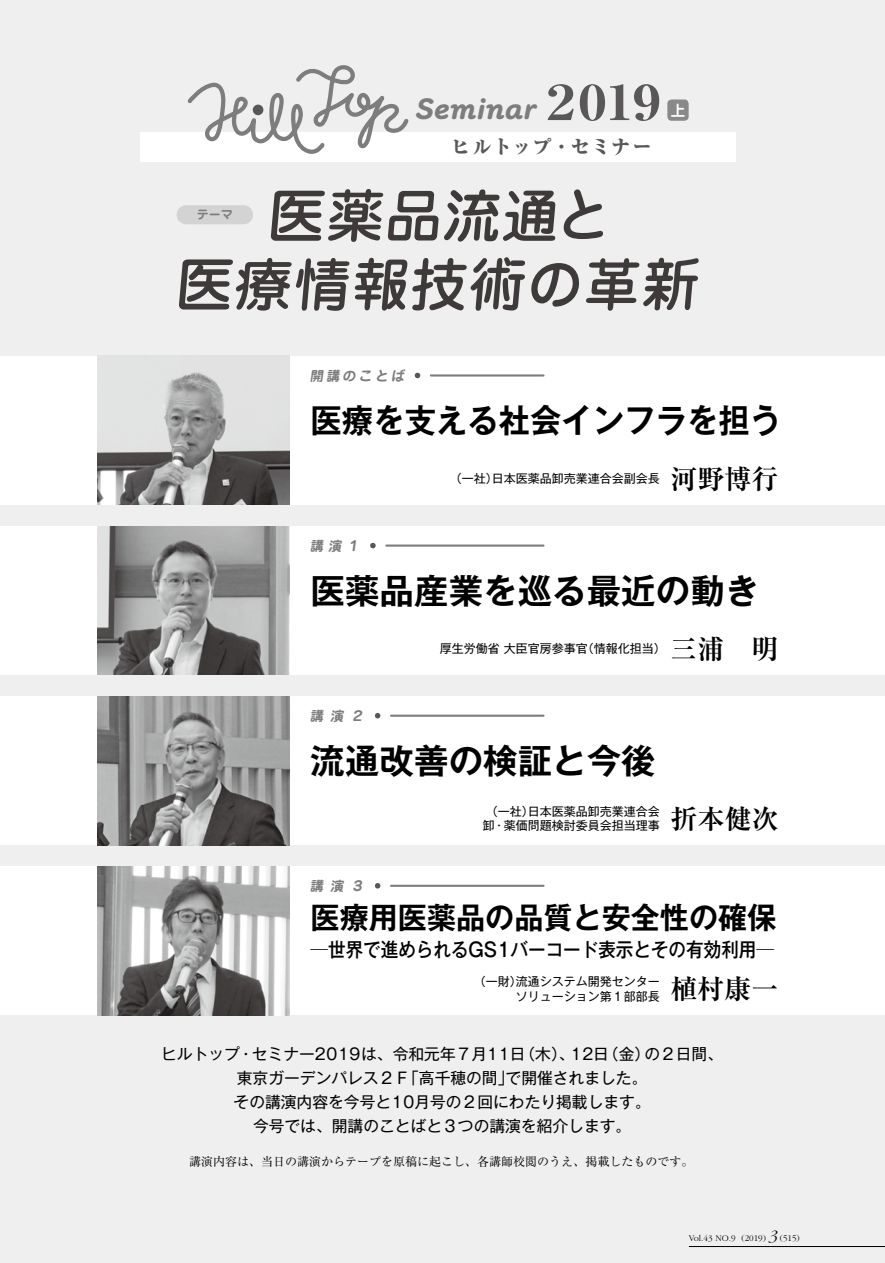
<style>
.page{position:relative;width:885px;height:1263px;background:#fff}
.page>*{position:absolute;margin:0;border:0;box-sizing:border-box;transform-origin:0 0}
.t1{font:500 57px/68.7px "Jun 34 Pro";color:#3e3a39;text-align:center}
.t2{font:700 34.5px "Gothic MB101 Pro De";color:#000}
.t3{font:700 33px "Gothic MB101 Pro De";color:#000;scale:.95 1}
.t4{font:700 30px "Gothic MB101 Pro De";color:#000}
.t5{font:700 27px "Ryumin Pro";color:#000}
.t6{font:italic 800 27px "UD Digi Kyo";color:#7d7d7d}
.t7{font:500 19.5px "Gothic MB101 Pro";color:#000;scale:.9 1}
.t8{font:800 expanded 19.5px "Ryumin Pro";letter-spacing:.03em;color:#595757}
.t9{font:15.75px/24px "Gothic MB101 Pro";color:#000;text-align:center}
.t10{font:700 15px "Jun 501 Pro";color:#fff}
.t11{font:700 13.5px "Jun 501 Pro";color:#7d7d7d}
.t12{font:12px/14.2px "Gothic MB101 Pro";color:#000;text-align:right}
.t13{font:12px "Ryumin Pro";color:#000}
.t14{font:700 12px "Jun 501 Pro";color:#7d7d7d}
.t15{font:300 9px "Garamond";color:#000}
.s1{font-family:"Ryumin Pro";font-weight:700;font-style:normal;font-stretch:expanded;font-size:48px;color:#595757}
.s2{font-style:italic;font-size:16.5px}
</style>
<div class="page">
<div style="left:0;top:0;width:884px;height:1263px;background:#efefef"></div>
<hr style="left:688px;top:1246px;width:196px;height:1px;background:#000">
<div style="left:140px;top:132px;width:596px;height:30px;background:#fff"></div>
<div style="left:0;top:356px;width:884px;height:149px;background:#fff"></div>
<div style="left:0;top:526px;width:884px;height:149px;background:#fff"></div>
<div style="left:0;top:696px;width:884px;height:149px;background:#fff"></div>
<div style="left:0;top:866px;width:884px;height:149px;background:#fff"></div>
<img style="left:98px;top:356px;width:191px;height:149px">
<img style="left:98px;top:526px;width:191px;height:149px">
<img style="left:98px;top:696px;width:191px;height:149px">
<img style="left:98px;top:866px;width:191px;height:149px">
<svg style="left:187px;top:65px;width:222px;height:89px"></svg>
<div style="left:253px;top:105px;width:10px;height:10px;background:#595757;border-radius:50%"></div>
<hr style="left:391px;top:885px;width:152px;height:2px;background:#7d7d7d">
<hr style="left:391px;top:715px;width:152px;height:2px;background:#7d7d7d">
<hr style="left:386px;top:544px;width:157px;height:3px;background:#7d7d7d">
<hr style="left:431px;top:374px;width:112px;height:3px;background:#7d7d7d">
<div style="left:667px;top:99px;width:21px;height:22px;background:#898989;border-radius:4px"></div>
<svg style="left:414px;top:373px;width:6px;height:5px"></svg>
<svg style="left:370px;top:543px;width:5px;height:5px"></svg>
<svg style="left:375px;top:713px;width:5px;height:5px"></svg>
<svg style="left:375px;top:883px;width:5px;height:5px"></svg>
<div style="left:186px;top:205px;width:57px;height:19px;background:#d3d3d4"></div>
<h3 class="t6" style="left:415px;top:97px;width:247px">Seminar <span class="s1">2019</span></h3>
<p class="t8" style="left:451px;top:131px;width:202px">ヒルトップ・セミナー</p>
<p class="t10" style="left:670px;top:98px;width:16px">上</p>
<h1 class="t1" style="left:175px;top:176px;width:531px">医薬品流通と<br>医療情報技術の革新</h1>
<p class="t14" style="left:197px;top:205px;width:37px">テーマ</p>
<p class="t11" style="left:310px;top:365px;width:99px">開講のことば</p>
<h3 class="t3" style="left:310px;top:393px;width:497px">医療を支える社会インフラを担う</h3>
<p class="t11" style="left:310px;top:535px;width:54px">講演１</p>
<p class="t12" style="left:449px;top:470px;width:211px">（一社）日本医薬品卸売業連合会副会長</p>
<h3 class="t5" style="left:670px;top:457px;width:110px">河野博行</h3>
<h2 class="t2" style="left:310px;top:562px;width:450px">医薬品産業を巡る最近の動き</h2>
<p class="t12" style="left:439px;top:640px;width:227px">厚生労働省 大臣官房参事官（情報化担当）</p>
<h3 class="t5" style="left:670px;top:627px;width:110px">三浦　明</h3>
<p class="t11" style="left:310px;top:705px;width:58px">講演２</p>
<h2 class="t2" style="left:310px;top:732px;width:346px">流通改善の検証と今後</h2>
<p class="t12" style="left:470px;top:803px;width:190px">（一社）日本医薬品卸売業連合会　卸・薬価問題検討委員会担当理事</p>
<h3 class="t5" style="left:670px;top:797px;width:110px">折本健次</h3>
<p class="t11" style="left:310px;top:875px;width:58px">講演３</p>
<h3 class="t4" style="left:310px;top:893px;width:467px">医療用医薬品の品質と安全性の確保</h3>
<p class="t7" style="left:310px;top:933px;width:516px">─世界で進められるGS1バーコード表示とその有効利用─</p>
<p class="t12" style="left:473px;top:973px;width:187px">（一財）流通システム開発センターソリューション第１部部長</p>
<h3 class="t5" style="left:670px;top:967px;width:110px">植村康一</h3>
<p class="t9" style="left:161px;top:1040px;width:563px">ヒルトップ・セミナー2019は、令和元年７月11日（木）、12日（金）の２日間、東京ガーデンパレス２Ｆ「高千穂の間」で開催されました。<br>その講演内容を今号と10月号の２回にわたり掲載します。<br>今号では、開講のことばと３つの講演を紹介します。</p>
<p class="t13" style="left:189px;top:1152px;width:506px">講演内容は、当日の講演からテープを原稿に起こし、各講師校閲のうえ、掲載したものです。</p>
<p class="t15" style="left:688px;top:1233px;width:112px">Vol.43 NO.9 (2019) <span class="s2">3</span> (515)</p>
</div>
